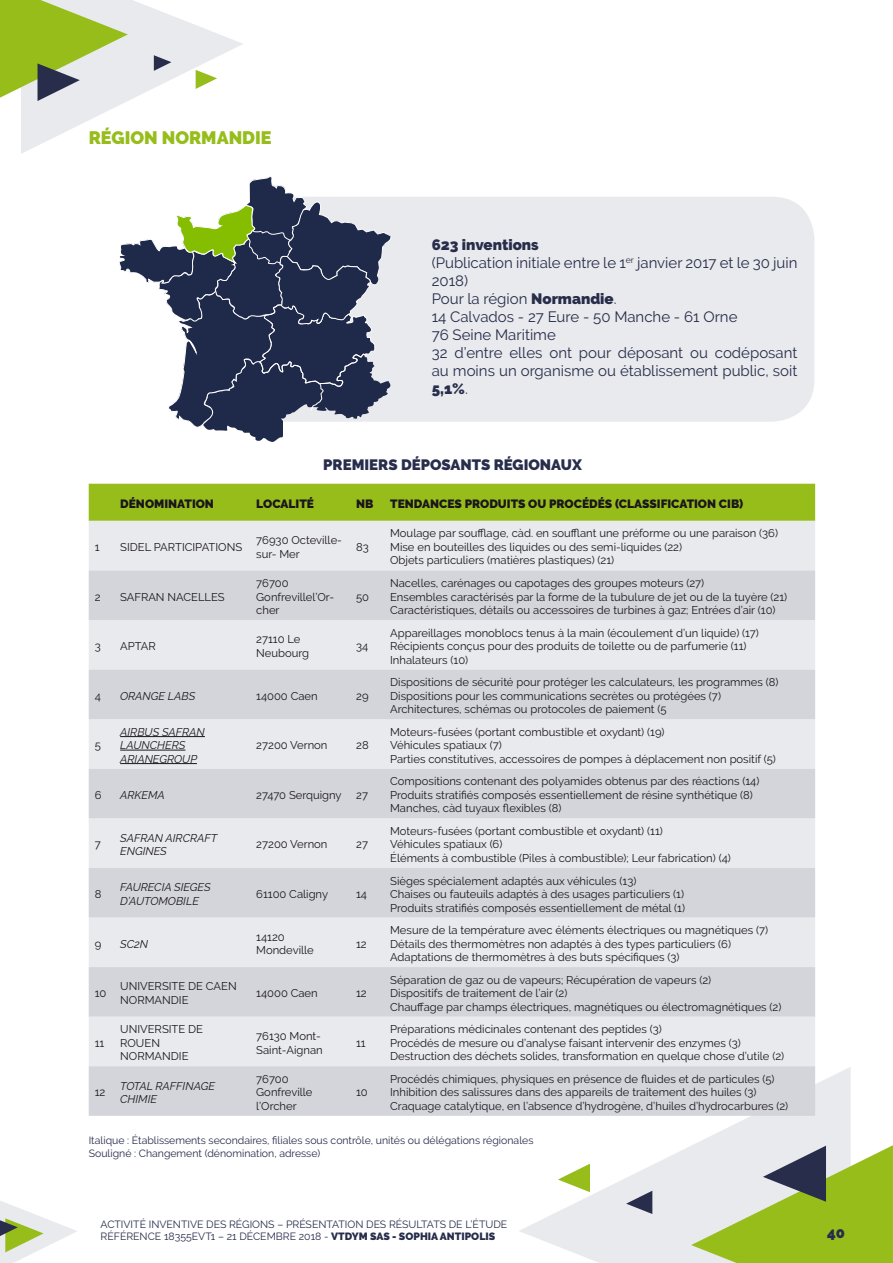
<style>
.page{position:relative;width:893px;height:1263px;background:#fff}
.page>*{position:absolute;margin:0;border:0;box-sizing:border-box;transform-origin:0 0}
.t1{font:900 18px "Raleway";color:#97bd1b}
.t2{font:15px/18px "Raleway";color:#272d4a}
.t3{font:900 15px "Raleway";color:#272d4a}
.t4{font:900 12px "Raleway";color:#1a171c}
.t5{font:11.25px/13.5px "Raleway";color:#1a171c}
.t6{font:italic 11.25px/13.5px "Raleway";color:#1a171c}
.t7{font:10.5px/12.6px "Raleway";color:#272d4a}
.s1{font-weight:900}
</style>
<div class="page">
<svg style="left:520px;top:1067px;width:331px;height:196px;fill:#e9eaed"></svg>
<svg style="left:558px;top:1164px;width:32px;height:28px"></svg>
<svg style="left:691px;top:1145px;width:202px;height:118px;background:#aec36e"></svg>
<svg style="left:626px;top:1191px;width:26px;height:23px"></svg>
<svg style="left:0;top:0;width:243px;height:154px"></svg>
<svg style="left:0;top:1201px;width:77px;height:62px"></svg>
<div style="left:240px;top:197px;width:574px;height:225px;background:#e9eaed;border-radius:43px"></div>
<svg style="left:215px;top:430px;width:68px;height:12px"></svg>
<svg style="left:119px;top:176px;width:272px;height:254px"></svg>
<div style="left:89px;top:484px;width:726px;height:37px;background:#97bd1b"></div>
<div style="left:89px;top:521px;width:726px;height:49px;background:#e9eaed"></div>
<svg style="left:89px;top:570px;width:726px;height:546px;background:#dddee3"></svg>
<hr style="left:120px;top:736px;width:85px;height:1px;background:#1a171c">
<hr style="left:120px;top:750px;width:65px;height:1px;background:#1a171c">
<hr style="left:120px;top:763px;width:77px;height:1px;background:#1a171c">
<h1 class="t1" style="left:89px;top:127px;width:184px">RÉGION NORMANDIE</h1>
<p class="t2" style="left:432px;top:236px;width:367px"><span class="s1">623 inventions<br></span>(Publication initiale entre le 1<sup>er</sup> janvier 2017 et le 30 juin<br>2018)<br>Pour la région <span class="s1">Normandie</span>.<br>14 Calvados - 27 Eure - 50 Manche - 61 Orne<br>76 Seine Maritime<br>32 d’entre elles ont pour déposant ou codéposant au moins un organisme ou établissement public, soit<br><span class="s1">5,1%</span>.</p>
<h2 class="t3" style="left:323px;top:456px;width:260px">PREMIERS DÉPOSANTS RÉGIONAUX</h2>
<p class="t4" style="left:120px;top:497px;width:95px">DÉNOMINATION</p>
<p class="t4" style="left:256px;top:497px;width:59px">LOCALITÉ</p>
<p class="t4" style="left:356px;top:497px;width:19px">NB</p>
<p class="t4" style="left:390px;top:497px;width:355px">TENDANCES PRODUITS OU PROCÉDÉS (CLASSIFICATION CIB)</p>
<p class="t5" style="left:95px;top:540px;width:6px">1</p>
<p class="t5" style="left:120px;top:540px;width:124px">SIDEL PARTICIPATIONS</p>
<p class="t5" style="left:256px;top:533px;width:87px">76930 Octeville&shy;sur- Mer</p>
<p class="t5" style="left:356px;top:540px;width:14px">83</p>
<p class="t5" style="left:95px;top:590px;width:7px">2</p>
<p class="t5" style="left:120px;top:590px;width:106px">SAFRAN NACELLES</p>
<p class="t5" style="left:256px;top:576px;width:79px">76700<br>Gonfrevillel’Or&shy;cher</p>
<p class="t5" style="left:356px;top:590px;width:15px">50</p>
<p class="t5" style="left:95px;top:639px;width:8px">3</p>
<p class="t5" style="left:120px;top:639px;width:37px">APTAR</p>
<p class="t5" style="left:256px;top:633px;width:54px">27110 Le<br>Neubourg</p>
<p class="t5" style="left:356px;top:639px;width:14px">34</p>
<p class="t5" style="left:95px;top:689px;width:8px">4</p>
<p class="t6" style="left:120px;top:689px;width:77px">ORANGE LABS</p>
<p class="t5" style="left:256px;top:689px;width:63px">14000 Caen</p>
<p class="t5" style="left:356px;top:689px;width:14px">29</p>
<p class="t5" style="left:95px;top:738px;width:8px">5</p>
<p class="t6" style="left:120px;top:725px;width:86px">AIRBUS SAFRAN<br>LAUNCHERS<br>ARIANEGROUP</p>
<p class="t5" style="left:256px;top:738px;width:73px">27200 Vernon</p>
<p class="t5" style="left:356px;top:738px;width:14px">28</p>
<p class="t5" style="left:95px;top:788px;width:8px">6</p>
<p class="t6" style="left:120px;top:788px;width:46px">ARKEMA</p>
<p class="t5" style="left:256px;top:788px;width:87px">27470 Serquigny</p>
<p class="t5" style="left:356px;top:788px;width:13px">27</p>
<p class="t5" style="left:95px;top:838px;width:8px">7</p>
<p class="t6" style="left:120px;top:831px;width:99px">SAFRAN AIRCRAFT<br>ENGINES</p>
<p class="t5" style="left:256px;top:838px;width:73px">27200 Vernon</p>
<p class="t5" style="left:356px;top:838px;width:13px">27</p>
<p class="t5" style="left:95px;top:887px;width:8px">8</p>
<p class="t6" style="left:120px;top:880px;width:92px">FAURECIA SIEGES<br>D’AUTOMOBILE</p>
<p class="t5" style="left:256px;top:887px;width:73px">61100 Caligny</p>
<p class="t5" style="left:356px;top:887px;width:12px">14</p>
<p class="t5" style="left:95px;top:937px;width:8px">9</p>
<p class="t6" style="left:120px;top:937px;width:29px">SC2N</p>
<p class="t5" style="left:256px;top:930px;width:59px">14120<br>Mondeville</p>
<p class="t5" style="left:356px;top:937px;width:12px">12</p>
<p class="t5" style="left:95px;top:986px;width:13px">10</p>
<p class="t5" style="left:120px;top:980px;width:118px">UNIVERSITE DE CAEN<br>NORMANDIE</p>
<p class="t5" style="left:256px;top:986px;width:63px">14000 Caen</p>
<p class="t5" style="left:356px;top:986px;width:12px">12</p>
<p class="t5" style="left:95px;top:1036px;width:11px">11</p>
<p class="t5" style="left:120px;top:1022px;width:84px">UNIVERSITE DE<br>ROUEN<br>NORMANDIE</p>
<p class="t5" style="left:256px;top:1029px;width:68px">76130 Mont-<br>Saint-Aignan</p>
<p class="t5" style="left:356px;top:1036px;width:11px">11</p>
<p class="t5" style="left:390px;top:527px;width:389px">Moulage par soufflage, càd. en soufflant une préforme ou une paraison (36)<br>Mise en bouteilles des liquides ou des semi-liquides (22)<br>Objets particuliers (matières plastiques) (21)</p>
<p class="t5" style="left:390px;top:576px;width:399px">Nacelles, carénages ou capotages des groupes moteurs (27)<br>Ensembles caractérisés par la forme de la tubulure de jet ou de la tuyère (21)<br>Caractéristiques, détails ou accessoires de turbines à gaz; Entrées d’air (10)</p>
<p class="t5" style="left:390px;top:626px;width:370px">Appareillages monoblocs tenus à la main (écoulement d’un liquide) (17)<br>Récipients conçus pour des produits de toilette ou de parfumerie (11)<br>Inhalateurs (10)</p>
<p class="t5" style="left:390px;top:675px;width:390px">Dispositions de sécurité pour protéger les calculateurs, les programmes (8)<br>Dispositions pour les communications secrètes ou protégées (7)<br>Architectures, schémas ou protocoles de paiement (5</p>
<p class="t5" style="left:390px;top:725px;width:387px">Moteurs-fusées (portant combustible et oxydant) (19)<br>Véhicules spatiaux (7)<br>Parties constitutives, accessoires de pompes à déplacement non positif (5)</p>
<p class="t5" style="left:390px;top:774px;width:371px">Compositions contenant des polyamides obtenus par des réactions (14)<br>Produits stratifiés composés essentiellement de résine synthétique (8)<br>Manches, càd tuyaux flexibles (8)</p>
<p class="t5" style="left:390px;top:824px;width:342px">Moteurs-fusées (portant combustible et oxydant) (11)<br>Véhicules spatiaux (6)<br>Éléments à combustible (Piles à combustible); Leur fabrication) (4)</p>
<p class="t5" style="left:390px;top:874px;width:296px">Sièges spécialement adaptés aux véhicules (13)<br>Chaises ou fauteuils adaptés à des usages particuliers (1)<br>Produits stratifiés composés essentiellement de métal (1)</p>
<p class="t5" style="left:390px;top:923px;width:379px">Mesure de la température avec éléments électriques ou magnétiques (7)<br>Détails des thermomètres non adaptés à des types particuliers (6)<br>Adaptations de thermomètres à des buts spécifiques (3)</p>
<p class="t5" style="left:390px;top:973px;width:393px">Séparation de gaz ou de vapeurs; Récupération de vapeurs (2)<br>Dispositifs de traitement de l’air (2)<br>Chauffage par champs électriques, magnétiques ou électromagnétiques (2)</p>
<p class="t5" style="left:390px;top:1022px;width:396px">Préparations médicinales contenant des peptides (3)<br>Procédés de mesure ou d’analyse faisant intervenir des enzymes (3)<br>Destruction des déchets solides, transformation en quelque chose d’utile (2)</p>
<p class="t5" style="left:390px;top:1072px;width:400px">Procédés chimiques, physiques en présence de fluides et de particules (5)<br>Inhibition des salissures dans des appareils de traitement des huiles (3)<br>Craquage catalytique, en l’absence d’hydrogène, d’huiles d’hydrocarbures (2)</p>
<p class="t7" style="left:89px;top:1134px;width:446px">Italique : Établissements secondaires, filiales sous contrôle, unités ou délégations régionales<br>Souligné : Changement (dénomination, adresse)</p>
<p class="t5" style="left:95px;top:1085px;width:12px">12</p>
<p class="t6" style="left:120px;top:1079px;width:96px">TOTAL RAFFINAGE<br>CHIMIE</p>
<p class="t5" style="left:256px;top:1072px;width:58px">76700<br>Gonfreville l’Orcher</p>
<p class="t5" style="left:356px;top:1085px;width:13px">10</p>
<p class="t7" style="left:101px;top:1218px;width:408px">ACTIVITÉ INVENTIVE DES RÉGIONS – PRÉSENTATION DES RÉSULTATS DE L’ÉTUDE<br>RÉFÉRENCE 18355EVT1 – 21 DÉCEMBRE 2018 - <span class="s1">VTDYM SAS - SOPHIA ANTIPOLIS</span></p>
<h2 class="t3" style="left:827px;top:1224px;width:19px">40</h2>
</div>
